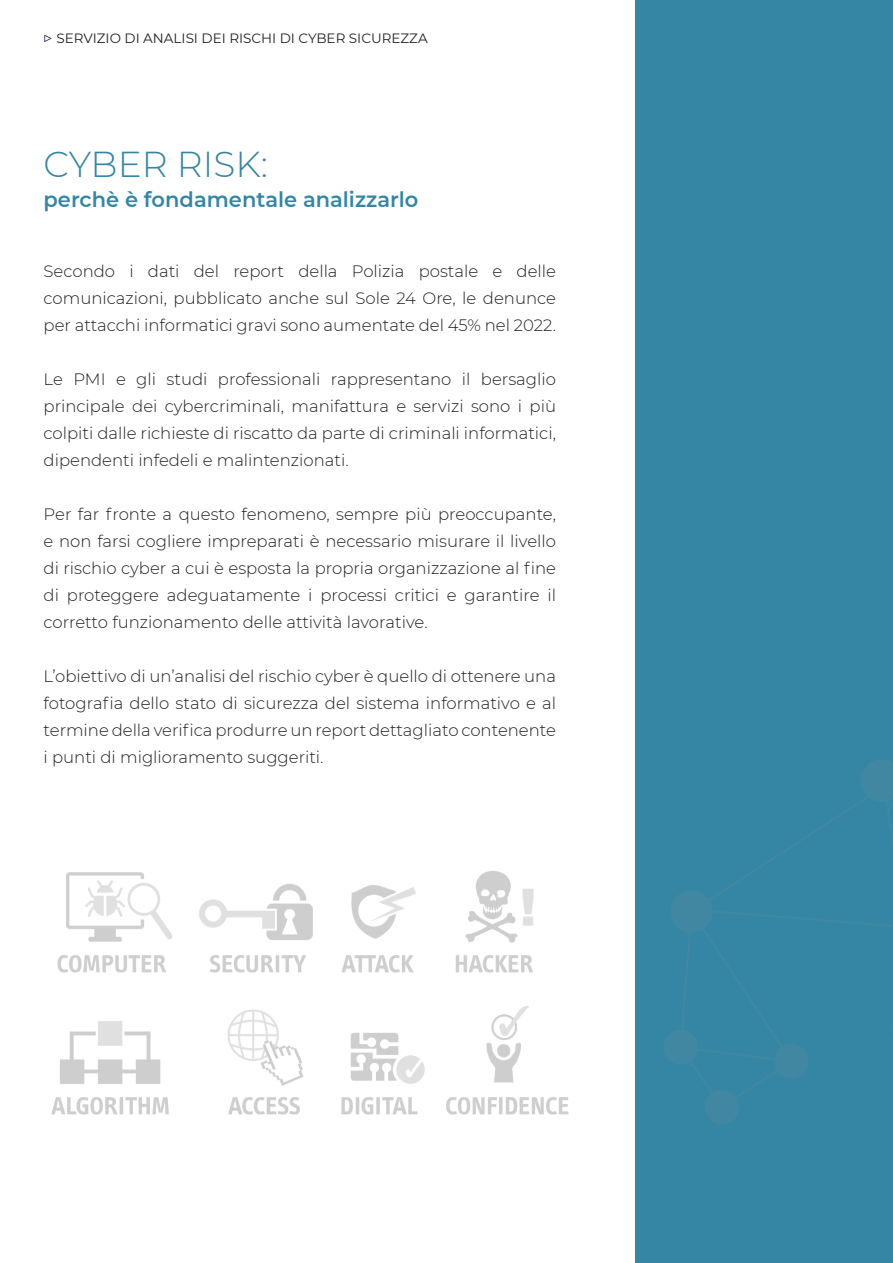
<style>
.page{position:relative;width:893px;height:1263px;background:#fff}
.page>*{position:absolute;margin:0;border:0;box-sizing:border-box;transform-origin:0 0}
.t1{font:300 36px "Montserrat";color:#3586a4}
.t2{font:600 21px "Montserrat";color:#3586a4}
.t3{font:300 16.5px/27px "Montserrat";color:#231f20;text-align:justify}
.t4{font:13.5px "Montserrat";color:#231f20}
.s1{font-size:17.25px;color:#0b0334}
</style>
<div class="page">
<div style="left:635px;top:0;width:258px;height:1263px;background:#3586a4"></div>
<img style="left:51px;top:871px;width:518px;height:244px">
<svg style="left:664px;top:760px;width:229px;height:364px"></svg>
<p class="t4" style="left:43px;top:29px;width:387px"><span class="s1">▷</span> SERVIZIO DI ANALISI DEI RISCHI DI CYBER SICUREZZA</p>
<p class="t1" style="left:44px;top:140px;width:226px">CYBER RISK:</p>
<p class="t2" style="left:44px;top:185px;width:376px">perchè è fondamentale analizzarlo</p>
<p class="t3" style="left:44px;top:257px;width:514px">Secondo i dati del report della Polizia postale e delle comunicazioni, pubblicato anche sul Sole 24 Ore, le denunce per attacchi informatici gravi sono aumentate del 45% nel 2022.</p>
<p class="t3" style="left:44px;top:365px;width:514px">Le PMI e gli studi professionali rappresentano il bersaglio principale dei cybercriminali, manifattura e servizi sono i più colpiti dalle richieste di riscatto da parte di criminali informatici, dipendenti infedeli e malintenzionati.</p>
<p class="t3" style="left:44px;top:500px;width:514px">Per far fronte a questo fenomeno, sempre più preoccupante, e non farsi cogliere impreparati è necessario misurare il livello di rischio cyber a cui è esposta la propria organizzazione al fine di proteggere adeguatamente i processi critici e garantire il corretto funzionamento delle attività lavorative.</p>
<p class="t3" style="left:44px;top:662px;width:514px">L’obiettivo di un’analisi del rischio cyber è quello di ottenere una fotografia dello stato di sicurezza del sistema informativo e al termine della verifica produrre un report dettagliato contenente i punti di miglioramento suggeriti.</p>
</div>
